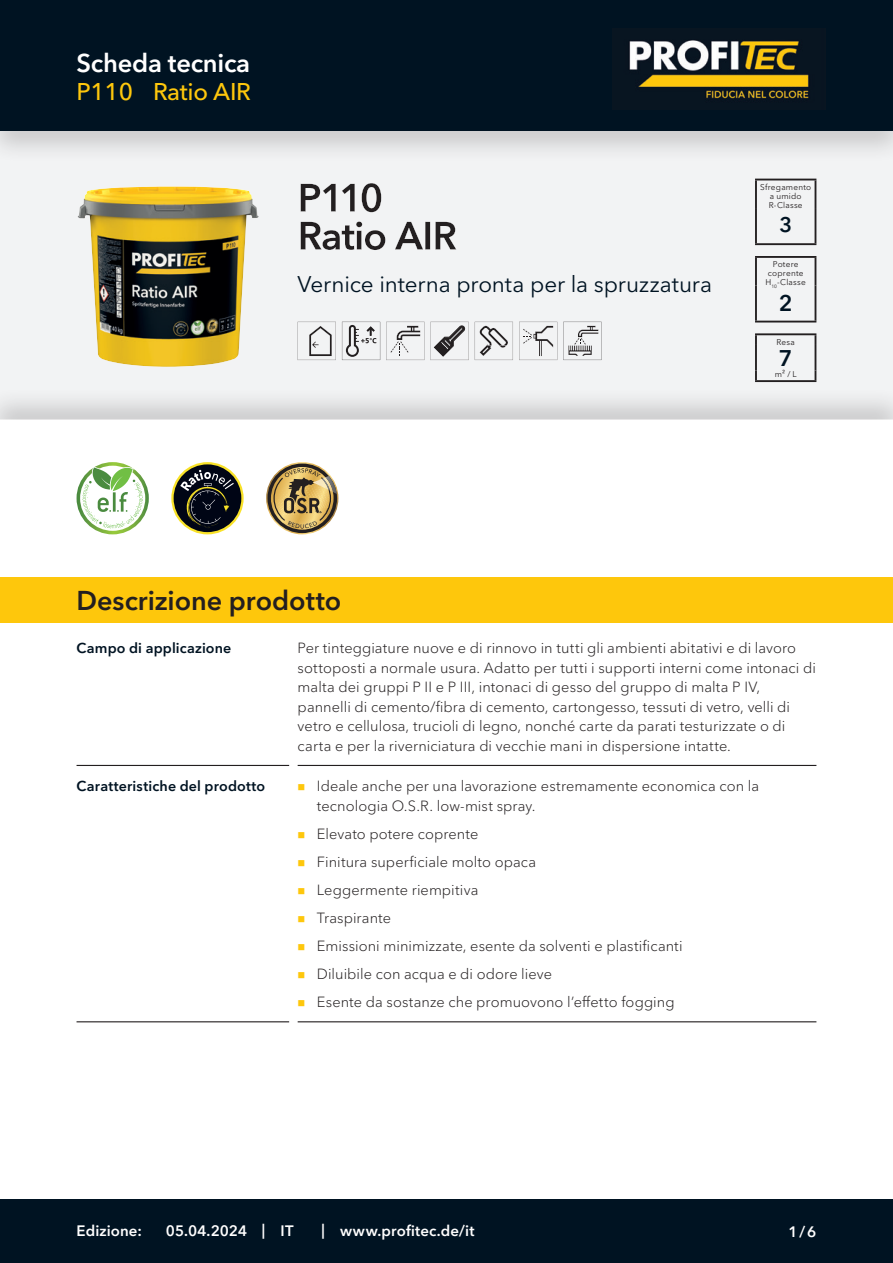
<style>
.page{position:relative;width:893px;height:1263px;background:#fff}
.page>*{position:absolute;margin:0;border:0;box-sizing:border-box;transform-origin:0 0}
.CB_AF_Kapitel_Ueberschrift{font:600 27px "Avenir Next Cyr";color:#231f20}
.CB_AF_Kopf_TM{font:600 25.5px "Avenir Next Cyr";letter-spacing:-.01em;color:#fff}
.CB_AF_Kopf_Produktname_klein{font:500 24px "Avenir Next Cyr";letter-spacing:-.01em;color:#fec70c}
.t1{font:22.5px "Avenir Next Cyr";letter-spacing:-.005em;color:#001322}
.CB_AF_Piktos_NAK-DVM-ERG_bold{font:600 22.5px "Avenir Next Cyr";color:#001322}
.CB_AF_Piktos_NAK-DVM-ERG_bold-2{font:600 21px "Avenir Next Cyr";color:#001322}
.t2{font:600 15px "Avenir Next Cyr";letter-spacing:.01em;color:#fff}
.CB_AF_Text_Standard{font:300 14.7px/19.5px "Avenir Next Cyr";letter-spacing:.005em;color:#231f20}
.CB_AF_Abschnitt_Ueberschrift{font:600 14.25px "Avenir Next Cyr";letter-spacing:.01em;color:#001322}
.CB_AF_Piktos_NAK-DVM-ERG{font:8.25px/9px "Avenir Next Cyr";letter-spacing:.025em;color:#231f20;text-align:center}
</style>
<div class="page">
<div style="left:0;top:0;width:893px;height:131px;background:#001322"></div>
<div style="left:0;top:1199px;width:893px;height:64px;background:#001322"></div>
<hr style="left:77px;top:765px;width:212px;height:1px;background:#231f20">
<hr style="left:298px;top:765px;width:518px;height:1px;background:#231f20">
<hr style="left:77px;top:1021px;width:212px;height:1px;background:#231f20">
<hr style="left:298px;top:1021px;width:518px;height:1px;background:#231f20">
<div style="left:0;top:577px;width:893px;height:46px;background:#fec70c"></div>
<div style="left:0;top:105px;width:893px;height:320px;background:#231f20;opacity:.2"></div>
<img style="left:77px;top:462px;width:72px;height:72px">
<svg style="left:83px;top:467px;width:60px;height:61px"></svg>
<svg style="left:171px;top:462px;width:73px;height:72px"></svg>
<svg style="left:267px;top:463px;width:70px;height:70px"></svg>
<img style="left:612px;top:40px;width:213px;height:70px">
<hr style="left:755px;top:333px;width:61px;height:2px;background:#231f20">
<svg style="left:755px;top:335px;width:2px;height:10px"></svg>
<hr style="left:755px;top:345px;width:2px;height:25px;background:#231f20">
<svg style="left:755px;top:370px;width:2px;height:10px"></svg>
<svg style="left:815px;top:335px;width:1px;height:45px"></svg>
<hr style="left:755px;top:380px;width:61px;height:2px;background:#231f20">
<hr style="left:755px;top:180px;width:2px;height:28px;background:#231f20">
<hr style="left:755px;top:179px;width:61px;height:1px;background:#231f20">
<svg style="left:815px;top:180px;width:1px;height:28px"></svg>
<hr style="left:755px;top:208px;width:2px;height:35px;background:#231f20">
<hr style="left:815px;top:208px;width:1px;height:35px;background:#231f20">
<hr style="left:755px;top:243px;width:61px;height:2px;background:#231f20">
<hr style="left:755px;top:258px;width:2px;height:27px;background:#231f20">
<hr style="left:755px;top:256px;width:61px;height:2px;background:#231f20">
<svg style="left:815px;top:258px;width:1px;height:27px"></svg>
<hr style="left:755px;top:285px;width:2px;height:36px;background:#231f20">
<hr style="left:815px;top:285px;width:1px;height:36px;background:#231f20">
<hr style="left:755px;top:321px;width:61px;height:1px;background:#231f20">
<p class="CB_AF_Kopf_TM" style="left:77px;top:47px;width:175px">Scheda tecnica</p>
<p class="CB_AF_Kopf_Produktname_klein" style="left:77px;top:78px;width:58px">P110</p>
<p class="CB_AF_Kopf_Produktname_klein" style="left:153px;top:78px;width:99px">Ratio AIR</p>
<h3 class="t1" style="left:298px;top:271px;width:416px">Vernice interna pronta per la spruzzatura</h3>
<p class="CB_AF_Piktos_NAK-DVM-ERG" style="left:760px;top:183px;width:52px">Sfregamento a umido<br>R-Classe</p>
<p class="CB_AF_Piktos_NAK-DVM-ERG_bold-2" style="left:779px;top:212px;width:14px">3</p>
<p class="CB_AF_Piktos_NAK-DVM-ERG" style="left:766px;top:260px;width:42px">Potere coprente<br>H<sub>10</sub>-Classe</p>
<p class="CB_AF_Piktos_NAK-DVM-ERG_bold" style="left:779px;top:289px;width:15px">2</p>
<p class="CB_AF_Piktos_NAK-DVM-ERG" style="left:776px;top:338px;width:20px">Resa</p>
<p class="CB_AF_Piktos_NAK-DVM-ERG_bold" style="left:779px;top:345px;width:15px">7</p>
<p class="CB_AF_Piktos_NAK-DVM-ERG" style="left:775px;top:369px;width:23px">m² / L</p>
<p class="CB_AF_Kapitel_Ueberschrift" style="left:77px;top:584px;width:266px">Descrizione prodotto</p>
<p class="CB_AF_Abschnitt_Ueberschrift" style="left:77px;top:639px;width:156px">Campo di applicazione</p>
<p class="CB_AF_Text_Standard" style="left:298px;top:638px;width:520px">Per tinteggiature nuove e di rinnovo in tutti gli ambienti abitativi e di lavoro sottoposti a normale usura. Adatto per tutti i supporti interni come intonaci di malta dei gruppi P II e P III, intonaci di gesso del gruppo di malta P IV, pannelli di cemento/fibra di cemento, cartongesso, tessuti di vetro, velli di vetro e cellulosa, trucioli di legno, nonché carte da parati testurizzate o di carta e per la riverniciatura di vecchie mani in dispersione intatte.</p>
<p class="CB_AF_Abschnitt_Ueberschrift" style="left:77px;top:777px;width:190px">Caratteristiche del prodotto</p>
<p class="CB_AF_Text_Standard" style="left:317px;top:776px;width:444px">Ideale anche per una lavorazione estremamente economica con la tecnologia O.S.R. low-mist spray.</p>
<p class="CB_AF_Text_Standard" style="left:317px;top:824px;width:163px">Elevato potere coprente</p>
<p class="CB_AF_Text_Standard" style="left:317px;top:852px;width:221px">Finitura superficiale molto opaca</p>
<p class="CB_AF_Text_Standard" style="left:317px;top:880px;width:163px">Leggermente riempitiva</p>
<p class="CB_AF_Text_Standard" style="left:317px;top:908px;width:76px">Traspirante</p>
<p class="CB_AF_Text_Standard" style="left:317px;top:936px;width:367px">Emissioni minimizzate, esente da solventi e plastificanti</p>
<p class="CB_AF_Text_Standard" style="left:317px;top:964px;width:237px">Diluibile con acqua e di odore lieve</p>
<p class="CB_AF_Text_Standard" style="left:317px;top:992px;width:359px">Esente da sostanze che promuovono l’effetto fogging</p>
<p class="t2" style="left:77px;top:1222px;width:67px">Edizione:</p>
<p class="t2" style="left:166px;top:1222px;width:129px">05.04.2024 | IT</p>
<p class="t2" style="left:321px;top:1222px;width:154px">| www.profitec.de/it</p>
<p class="t2" style="left:788px;top:1222px;width:29px">1/6</p>
</div>
